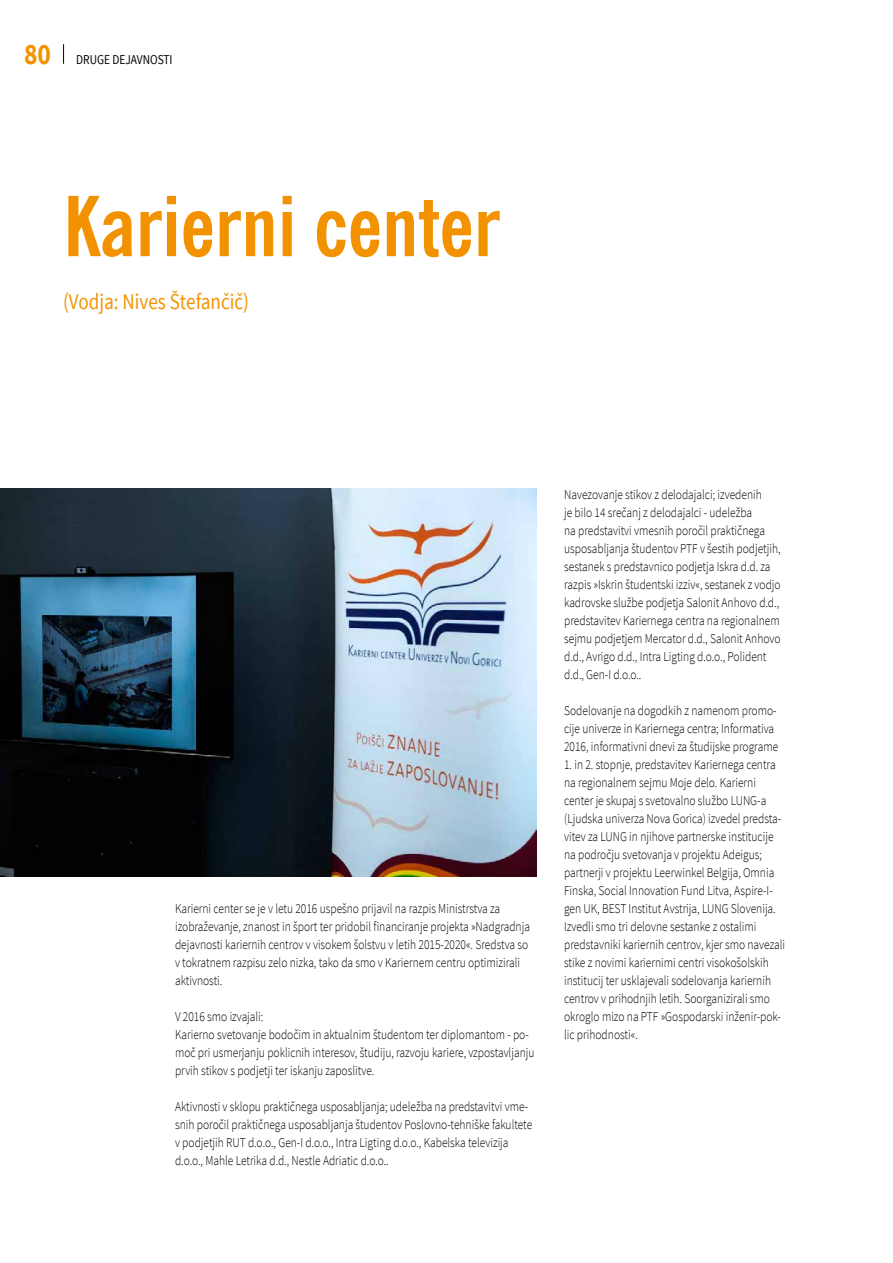
<style>
.page{position:relative;width:893px;height:1263px;background:#fff}
.page>*{position:absolute;margin:0;border:0;box-sizing:border-box;transform-origin:0 0}
.t1{font:700 condensed 82.5px "News Gothic BT";color:#f39200}
.t2{font:700 30px "Source Sans Pro";color:#f39200;scale:.85 1}
.t3{font:22.5px "Source Sans Pro";color:#f39200;scale:.85 1}
.t4{font:300 13.5px/18px "Source Sans Pro";color:#000;scale:.85 1}
.t5{font:13.5px "Source Sans Pro";color:#000;scale:.85 1}
</style>
<div class="page">
<svg style="left:63px;top:44px;width:1px;height:20px"></svg>
<img style="left:0;top:489px;width:537px;height:387px">
<h2 class="t2" style="left:24px;top:35px;width:33px">80</h2>
<p class="t5" style="left:76px;top:51px;width:115px">DRUGE DEJAVNOSTI</p>
<h1 class="t1" style="left:63px;top:176px;width:438px">Karierni center</h1>
<h3 class="t3" style="left:63px;top:287px;width:220px">(Vodja: Nives Štefančič)</h3>
<p class="t4" style="left:175px;top:899px;width:419px">Karierni center se je v letu 2016 uspešno prijavil na razpis Ministrstva za izobraževanje, znanost in šport ter pridobil financiranje projekta »Nadgradnja dejavnosti kariernih centrov v visokem šolstvu v letih 2015-2020«. Sredstva so v tokratnem razpisu zelo nizka, tako da smo v Kariernem centru optimizirali aktivnosti.</p>
<p class="t4" style="left:175px;top:1007px;width:424px">V 2016 smo izvajali:<br>Karierno svetovanje bodočim in aktualnim študentom ter diplomantom - po&shy;moč pri usmerjanju poklicnih interesov, študiju, razvoju kariere, vzpostavljanju prvih stikov s podjetji ter iskanju zaposlitve.</p>
<p class="t4" style="left:175px;top:1097px;width:422px">Aktivnosti v sklopu praktičnega usposabljanja; udeležba na predstavitvi vme&shy;snih poročil praktičnega usposabljanja študentov Poslovno-tehniške fakultete v podjetjih RUT d.o.o., Gen-I d.o.o., Intra Ligting d.o.o., Kabelska televizija d.o.o., Mahle Letrika d.d., Nestle Adriatic d.o.o..</p>
<p class="t4" style="left:564px;top:485px;width:256px">Navezovanje stikov z delodajalci; izvedenih<br>je bilo 14 srečanj z delodajalci - udeležba<br>na predstavitvi vmesnih poročil praktičnega usposabljanja študentov PTF v šestih podjetjih, sestanek s predstavnico podjetja Iskra d.d. za razpis »Iskrin študentski izziv«, sestanek z vodjo kadrovske službe podjetja Salonit Anhovo d.d., predstavitev Kariernega centra na regionalnem sejmu podjetjem Mercator d.d., Salonit Anhovo d.d., Avrigo d.d., Intra Ligting d.o.o., Polident d.d., Gen-I d.o.o..</p>
<p class="t4" style="left:564px;top:701px;width:253px">Sodelovanje na dogodkih z namenom promo&shy;cije univerze in Kariernega centra; Informativa<br>2016, informativni dnevi za študijske programe</p>
<p class="t4" style="left:564px;top:755px;width:261px">1. in 2. stopnje, predstavitev Kariernega centra na regionalnem sejmu Moje delo. Karierni center je skupaj s svetovalno službo LUNG-a (Ljudska univerza Nova Gorica) izvedel predsta&shy;vitev za LUNG in njihove partnerske institucije na področju svetovanja v projektu Adeigus; partnerji v projektu Leerwinkel Belgija, Omnia Finska, Social Innovation Fund Litva, Aspire-I&shy;gen UK, BEST Institut Avstrija, LUNG Slovenija.<br>Izvedli smo tri delovne sestanke z ostalimi predstavniki kariernih centrov, kjer smo navezali stike z novimi kariernimi centri visokošolskih institucij ter usklajevali sodelovanja kariernih centrov v prihodnjih letih. Soorganizirali smo okroglo mizo na PTF »Gospodarski inženir-pok&shy;lic prihodnosti«.</p>
</div>
